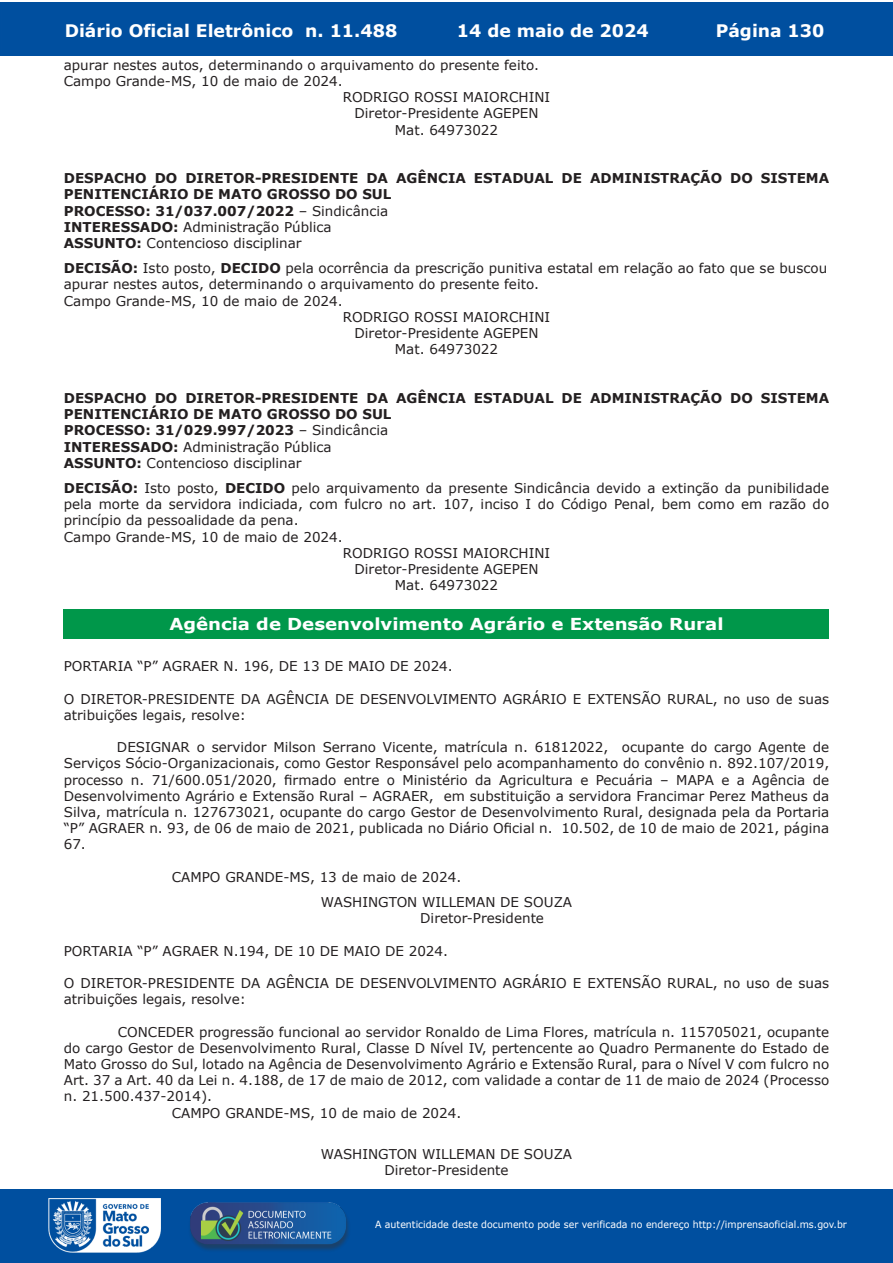
<style>
.page{position:relative;width:893px;height:1263px;background:#fff}
.page>*{position:absolute;margin:0;border:0;box-sizing:border-box;transform-origin:0 0}
.t1{font:700 17.25px "Verdana";color:#fff}
.t2{font:700 16.5px "Verdana";color:#fff;scale:1.1 1}
.t3{font:13.5px/16.2px "Verdana";color:#231f20}
.t4{font:700 13.5px/16.2px "Verdana";color:#231f20}
.t5{font:9.9px "Verdana";color:#fff;scale:.95 1}
.s1{font-weight:400}
.s2{font-weight:700}
</style>
<div class="page">
<div style="left:0;top:2px;width:893px;height:53px;background:#004f9f"></div>
<div style="left:1px;top:1189px;width:892px;height:74px;background:#004f9f"></div>
<img style="left:49px;top:1198px;width:111px;height:54px">
<img style="left:185px;top:1201px;width:168px;height:54px">
<div style="left:64px;top:609px;width:765px;height:30px;background:#00974a"></div>
<p class="t1" style="left:65px;top:18px;width:334px">Diário Oficial Eletrônico n. 11.488</p>
<p class="t1" style="left:457px;top:18px;width:193px">14 de maio de 2024</p>
<p class="t1" style="left:716px;top:18px;width:110px">Página 130</p>
<p class="t3" style="left:64px;top:57px;width:477px">apurar nestes autos, determinando o arquivamento do presente feito.</p>
<p class="t3" style="left:64px;top:73px;width:280px">Campo Grande-MS, 10 de maio de 2024.</p>
<p class="t3" style="left:343px;top:89px;width:209px">RODRIGO ROSSI MAIORCHINI</p>
<p class="t3" style="left:354px;top:105px;width:185px">Diretor-Presidente AGEPEN</p>
<p class="t3" style="left:395px;top:122px;width:105px">Mat. 64973022</p>
<p class="t4" style="left:64px;top:170px;width:767px">DESPACHO DO DIRETOR-PRESIDENTE DA AGÊNCIA ESTADUAL DE ADMINISTRAÇÃO DO SISTEMA PENITENCIÁRIO DE MATO GROSSO DO SUL<br>PROCESSO: 31/037.007/2022 <span class="s1">– Sindicância<br></span>INTERESSADO: <span class="s1">Administração Pública<br></span>ASSUNTO: <span class="s1">Contencioso disciplinar</span></p>
<p class="t3" style="left:64px;top:260px;width:765px"><span class="s2">DECISÃO:</span> Isto posto, <span class="s2">DECIDO</span> pela ocorrência da prescrição punitiva estatal em relação ao fato que se buscou</p>
<p class="t3" style="left:64px;top:276px;width:477px">apurar nestes autos, determinando o arquivamento do presente feito.</p>
<p class="t3" style="left:64px;top:293px;width:280px">Campo Grande-MS, 10 de maio de 2024.</p>
<p class="t3" style="left:343px;top:309px;width:209px">RODRIGO ROSSI MAIORCHINI</p>
<p class="t3" style="left:354px;top:325px;width:185px">Diretor-Presidente AGEPEN</p>
<p class="t3" style="left:395px;top:341px;width:105px">Mat. 64973022</p>
<p class="t4" style="left:64px;top:390px;width:767px">DESPACHO DO DIRETOR-PRESIDENTE DA AGÊNCIA ESTADUAL DE ADMINISTRAÇÃO DO SISTEMA PENITENCIÁRIO DE MATO GROSSO DO SUL<br>PROCESSO: 31/029.997/2023 <span class="s1">– Sindicância<br></span>INTERESSADO: <span class="s1">Administração Pública<br></span>ASSUNTO: <span class="s1">Contencioso disciplinar</span></p>
<p class="t3" style="left:64px;top:480px;width:767px"><span class="s2">DECISÃO:</span> Isto posto, <span class="s2">DECIDO</span> pelo arquivamento da presente Sindicância devido a extinção da punibilidade</p>
<p class="t3" style="left:64px;top:496px;width:767px">pela morte da servidora indiciada, com fulcro no art. 107, inciso I do Código Penal, bem como em razão do</p>
<p class="t3" style="left:64px;top:512px;width:236px">princípio da pessoalidade da pena.</p>
<p class="t3" style="left:64px;top:528px;width:280px">Campo Grande-MS, 10 de maio de 2024.</p>
<p class="t3" style="left:343px;top:545px;width:209px">RODRIGO ROSSI MAIORCHINI</p>
<p class="t3" style="left:355px;top:561px;width:185px">Diretor-Presidente AGEPEN</p>
<p class="t3" style="left:395px;top:577px;width:105px">Mat. 64973022</p>
<p class="t2" style="left:169px;top:612px;width:505px">Agência de Desenvolvimento Agrário e Extensão Rural</p>
<p class="t3" style="left:64px;top:658px;width:390px">PORTARIA “P” AGRAER N. 196, DE 13 DE MAIO DE 2024.</p>
<p class="t3" style="left:64px;top:690px;width:767px">O DIRETOR-PRESIDENTE DA AGÊNCIA DE DESENVOLVIMENTO AGRÁRIO E EXTENSÃO RURAL, no uso de suas atribuições legais, resolve:</p>
<p class="t3" style="left:64px;top:739px;width:767px;text-align:justify;text-indent:53px">DESIGNAR o servidor Milson Serrano Vicente, matrícula n. 61812022, ocupante do cargo Agente de Serviços Sócio-Organizacionais, como Gestor Responsável pelo acompanhamento do convênio n. 892.107/2019, processo n. 71/600.051/2020, firmado entre o Ministério da Agricultura e Pecuária – MAPA e a Agência de Desenvolvimento Agrário e Extensão Rural – AGRAER, em substituição a servidora Francimar Perez Matheus da Silva, matrícula n. 127673021, ocupante do cargo Gestor de Desenvolvimento Rural, designada pela da Portaria “P” AGRAER n. 93, de 06 de maio de 2021, publicada no Diário Oficial n. 10.502, de 10 de maio de 2021, página 67.</p>
<p class="t3" style="left:321px;top:864px;width:253px;line-height:25.2px;text-indent:-149px">CAMPO GRANDE-MS, 13 de maio de 2024.<br>WASHINGTON WILLEMAN DE SOUZA</p>
<p class="t3" style="left:420px;top:910px;width:125px">Diretor-Presidente</p>
<p class="t3" style="left:64px;top:942px;width:386px">PORTARIA “P” AGRAER N.194, DE 10 DE MAIO DE 2024.</p>
<p class="t3" style="left:64px;top:975px;width:767px">O DIRETOR-PRESIDENTE DA AGÊNCIA DE DESENVOLVIMENTO AGRÁRIO E EXTENSÃO RURAL, no uso de suas atribuições legais, resolve:</p>
<p class="t3" style="left:118px;top:1023px;width:713px">CONCEDER progressão funcional ao servidor Ronaldo de Lima Flores, matrícula n. 115705021, ocupante</p>
<p class="t3" style="left:64px;top:1040px;width:767px">do cargo Gestor de Desenvolvimento Rural, Classe D Nível IV, pertencente ao Quadro Permanente do Estado de</p>
<p class="t3" style="left:64px;top:1056px;width:767px">Mato Grosso do Sul, lotado na Agência de Desenvolvimento Agrário e Extensão Rural, para o Nível V com fulcro no</p>
<p class="t3" style="left:64px;top:1072px;width:767px">Art. 37 a Art. 40 da Lei n. 4.188, de 17 de maio de 2012, com validade a contar de 11 de maio de 2024 (Processo</p>
<p class="t3" style="left:64px;top:1088px;width:150px">n. 21.500.437-2014).</p>
<p class="t3" style="left:172px;top:1104px;width:291px">CAMPO GRANDE-MS, 10 de maio de 2024.</p>
<p class="t3" style="left:321px;top:1146px;width:253px;text-align:center">WASHINGTON WILLEMAN DE SOUZA<br>Diretor-Presidente</p>
<p class="t5" style="left:375px;top:1218px;width:498px">A autenticidade deste documento pode ser verificada no endereço http://imprensaoficial.ms.gov.br</p>
</div>
